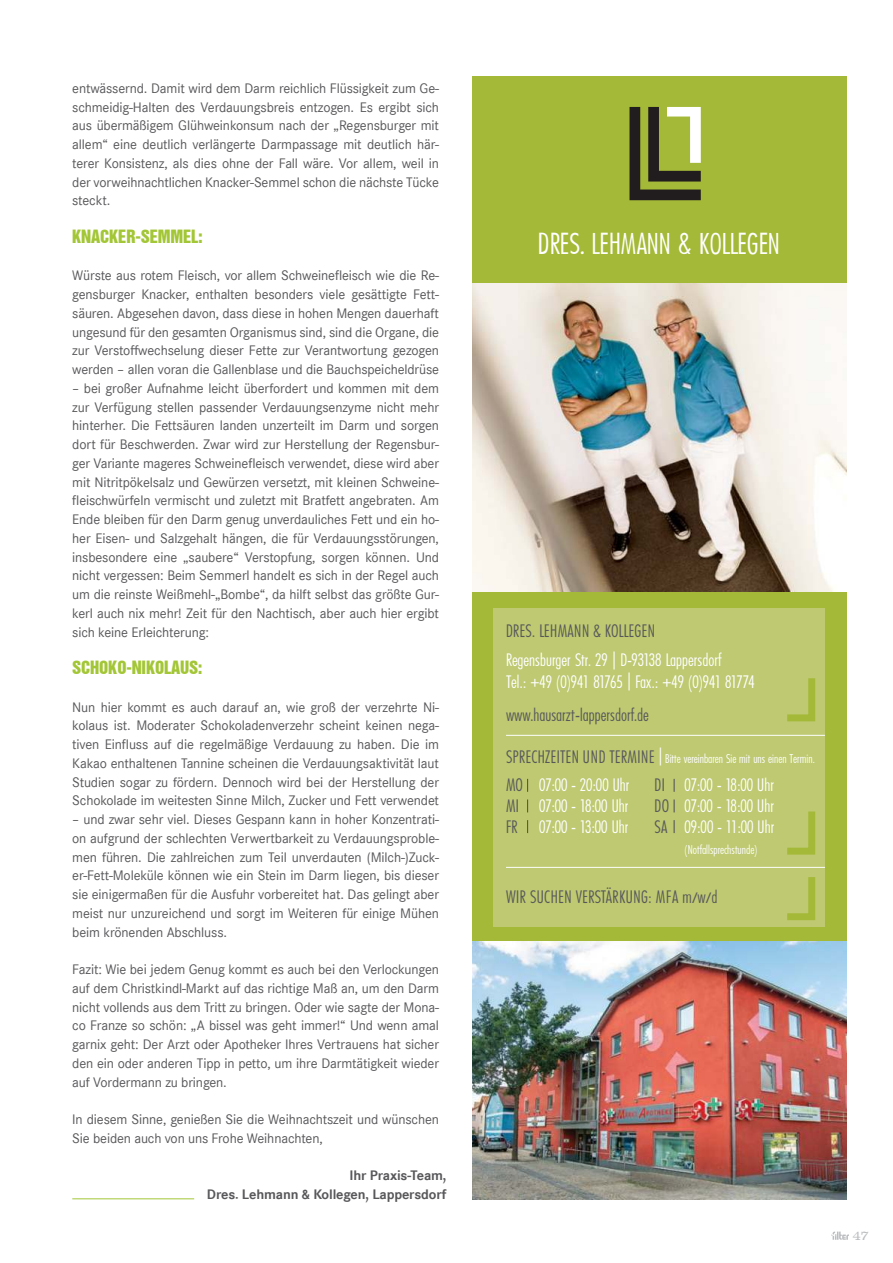
<style>
.page{position:relative;width:893px;height:1263px;background:#fff}
.page>*{position:absolute;margin:0;border:0;box-sizing:border-box;transform-origin:0 0}
.t1{font:300 condensed 31.65px "Futura";color:#fff}
.t2{font:300 18px/21.6px "Futura Condensed BQ";color:#fff}
.t3{font:300 18px "Futura Condensed BQ";letter-spacing:.02em;color:#58585b}
.t4{font:300 18px "Futura Condensed BQ";color:#58585b}
.t5{font:16.5px "Helvetica Inserat Roman";letter-spacing:-.01em;color:#a3c637}
.t6{font:14.25px/18.8px "Corporate S";letter-spacing:-.01em;color:#58585b;text-align:justify}
.t7{font:700 14.25px/18.8px "Corporate S";letter-spacing:-.01em;color:#58585b;text-align:right}
.t8{font:300 12.75px "Futura Condensed BQ";color:#fff}
.t9{font:12px "Clarendon";color:#bbbdc0}
.s1{font-size:18px;color:#58585b}
.s2{font-size:18px}
.s3{color:#58585b}
</style>
<div class="page">
<svg style="left:831px;top:1231px;width:18px;height:9px"></svg>
<img style="left:472px;top:283px;width:374px;height:309px">
<div style="left:472px;top:77px;width:374px;height:206px;background:#a5b938"></div>
<div style="left:472px;top:592px;width:374px;height:607px;background:#a5b938"></div>
<div style="left:493px;top:609px;width:332px;height:318px;background:#bec971"></div>
<img style="left:472px;top:941px;width:374px;height:258px">
<svg style="left:527px;top:779px;width:1px;height:13px"></svg>
<svg style="left:527px;top:799px;width:1px;height:13px"></svg>
<svg style="left:527px;top:820px;width:1px;height:13px"></svg>
<svg style="left:674px;top:779px;width:1px;height:13px"></svg>
<svg style="left:674px;top:799px;width:1px;height:13px"></svg>
<svg style="left:674px;top:820px;width:1px;height:13px"></svg>
<svg style="left:787px;top:678px;width:29px;height:44px"></svg>
<svg style="left:629px;top:107px;width:72px;height:93px"></svg>
<hr style="left:506px;top:735px;width:319px;height:1px;background:#fff">
<hr style="left:506px;top:867px;width:319px;height:1px;background:#fff">
<svg style="left:787px;top:811px;width:29px;height:44px"></svg>
<svg style="left:787px;top:877px;width:29px;height:44px"></svg>
<hr style="left:72px;top:1198px;width:122px;height:1px;background:#a3c637">
<p class="t6" style="left:72px;top:79px;width:368px">entwässernd. Damit wird dem Darm reichlich Flüssigkeit zum Ge&shy;schmeidig-Halten des Verdauungsbreis entzogen. Es ergibt sich aus übermäßigem Glühweinkonsum nach der „Regensburger mit allem“ eine deutlich verlängerte Darmpassage mit deutlich här&shy;terer Konsistenz, als dies ohne der Fall wäre. Vor allem, weil in der vorweihnachtlichen Knacker-Semmel schon die nächste Tücke steckt.</p>
<p class="t5" style="left:72px;top:227px;width:132px">KNACKER-SEMMEL:</p>
<p class="t6" style="left:72px;top:266px;width:368px">Würste aus rotem Fleisch, vor allem Schweinefleisch wie die Re&shy;gensburger Knacker, enthalten besonders viele gesättigte Fett&shy;säuren. Abgesehen davon, dass diese in hohen Mengen dauerhaft ungesund für den gesamten Organismus sind, sind die Organe, die zur Verstoffwechselung dieser Fette zur Verantwortung gezogen werden – allen voran die Gallenblase und die Bauchspeicheldrüse</p>
<p class="t6" style="left:72px;top:379px;width:368px">– bei großer Aufnahme leicht überfordert und kommen mit dem zur Verfügung stellen passender Verdauungsenzyme nicht mehr hinterher. Die Fettsäuren landen unzerteilt im Darm und sorgen dort für Beschwerden. Zwar wird zur Herstellung der Regensbur&shy;ger Variante mageres Schweinefleisch verwendet, diese wird aber mit Nitritpökelsalz und Gewürzen versetzt, mit kleinen Schweine&shy;fleischwürfeln vermischt und zuletzt mit Bratfett angebraten. Am Ende bleiben für den Darm genug unverdauliches Fett und ein ho&shy;her Eisen- und Salzgehalt hängen, die für Verdauungsstörungen, insbesondere eine „saubere“ Verstopfung, sorgen können. Und nicht vergessen: Beim Semmerl handelt es sich in der Regel auch um die reinste Weißmehl-„Bombe“, da hilft selbst das größte Gur&shy;kerl auch nix mehr! Zeit für den Nachtisch, aber auch hier ergibt sich keine Erleichterung:</p>
<p class="t5" style="left:72px;top:659px;width:132px">SCHOKO-NIKOLAUS:</p>
<p class="t6" style="left:72px;top:698px;width:368px">Nun hier kommt es auch darauf an, wie groß der verzehrte Ni&shy;kolaus ist. Moderater Schokoladenverzehr scheint keinen nega&shy;tiven Einfluss auf die regelmäßige Verdauung zu haben. Die im Kakao enthaltenen Tannine scheinen die Verdauungsaktivität laut Studien sogar zu fördern. Dennoch wird bei der Herstellung der Schokolade im weitesten Sinne Milch, Zucker und Fett verwendet</p>
<p class="t6" style="left:72px;top:810px;width:368px">– und zwar sehr viel. Dieses Gespann kann in hoher Konzentrati&shy;on aufgrund der schlechten Verwertbarkeit zu Verdauungsproble&shy;men führen. Die zahlreichen zum Teil unverdauten (Milch-)Zuck&shy;er-Fett-Moleküle können wie ein Stein im Darm liegen, bis dieser sie einigermaßen für die Ausfuhr vorbereitet hat. Das gelingt aber meist nur unzureichend und sorgt im Weiteren für einige Mühen beim krönenden Abschluss.</p>
<p class="t6" style="left:72px;top:960px;width:368px">Fazit: Wie bei jedem Genug kommt es auch bei den Verlockungen auf dem Christkindl-Markt auf das richtige Maß an, um den Darm nicht vollends aus dem Tritt zu bringen. Oder wie sagte der Mona&shy;co Franze so schön: „A bissel was geht immer!“ Und wenn amal garnix geht: Der Arzt oder Apotheker Ihres Vertrauens hat sicher den ein oder anderen Tipp in petto, um ihre Darmtätigkeit wieder auf Vordermann zu bringen.</p>
<p class="t6" style="left:72px;top:1110px;width:368px">In diesem Sinne, genießen Sie die Weihnachtszeit und wünschen<br>Sie beiden auch von uns Frohe Weihnachten,</p>
<p class="t7" style="left:207px;top:1167px;width:241px">Ihr Praxis-Team,<br>Dres. Lehmann &amp; Kollegen, Lappersdorf</p>
<h1 class="t1" style="left:538px;top:231px;width:244px">DRES. LEHMANN &amp; KOLLEGEN</h1>
<p class="t3" style="left:506px;top:621px;width:150px">DRES. LEHMANN &amp; KOLLEGEN</p>
<p class="t2" style="left:506px;top:650px;width:250px">Regensburger Str. 29 | D-93138 Lappersdorf<br>Tel.: +49 (0)941 81765 | Fax.: +49 (0)941 81774</p>
<p class="t4" style="left:506px;top:706px;width:144px">www.hausarzt-lappersdorf.de</p>
<p class="t8" style="left:506px;top:751px;width:310px"><span class="s1">SPRECHZEITEN UND TERMINE</span> <span class="s2">|</span> Bitte vereinbaren Sie mit uns einen Termin.</p>
<p class="t2" style="left:506px;top:775px;width:125px"><span class="s3">MO</span> 07:00 - 20:00 Uhr</p>
<p class="t2" style="left:654px;top:775px;width:121px"><span class="s3">DI</span> 07:00 - 18:00 Uhr</p>
<p class="t2" style="left:506px;top:796px;width:124px"><span class="s3">MI</span> 07:00 - 18:00 Uhr</p>
<p class="t2" style="left:654px;top:796px;width:121px"><span class="s3">DO</span> 07:00 - 18:00 Uhr</p>
<p class="t2" style="left:506px;top:817px;width:124px"><span class="s3">FR</span> 07:00 - 13:00 Uhr</p>
<p class="t2" style="left:654px;top:817px;width:121px"><span class="s3">SA</span> 09:00 - 11:00 Uhr</p>
<p class="t8" style="left:684px;top:843px;width:74px">(Notfallsprechstunde)</p>
<p class="t3" style="left:506px;top:887px;width:213px">WIR SUCHEN VERSTÄRKUNG: MFA m/w/d</p>
<p class="t9" style="left:853px;top:1228px;width:18px">47</p>
</div>
